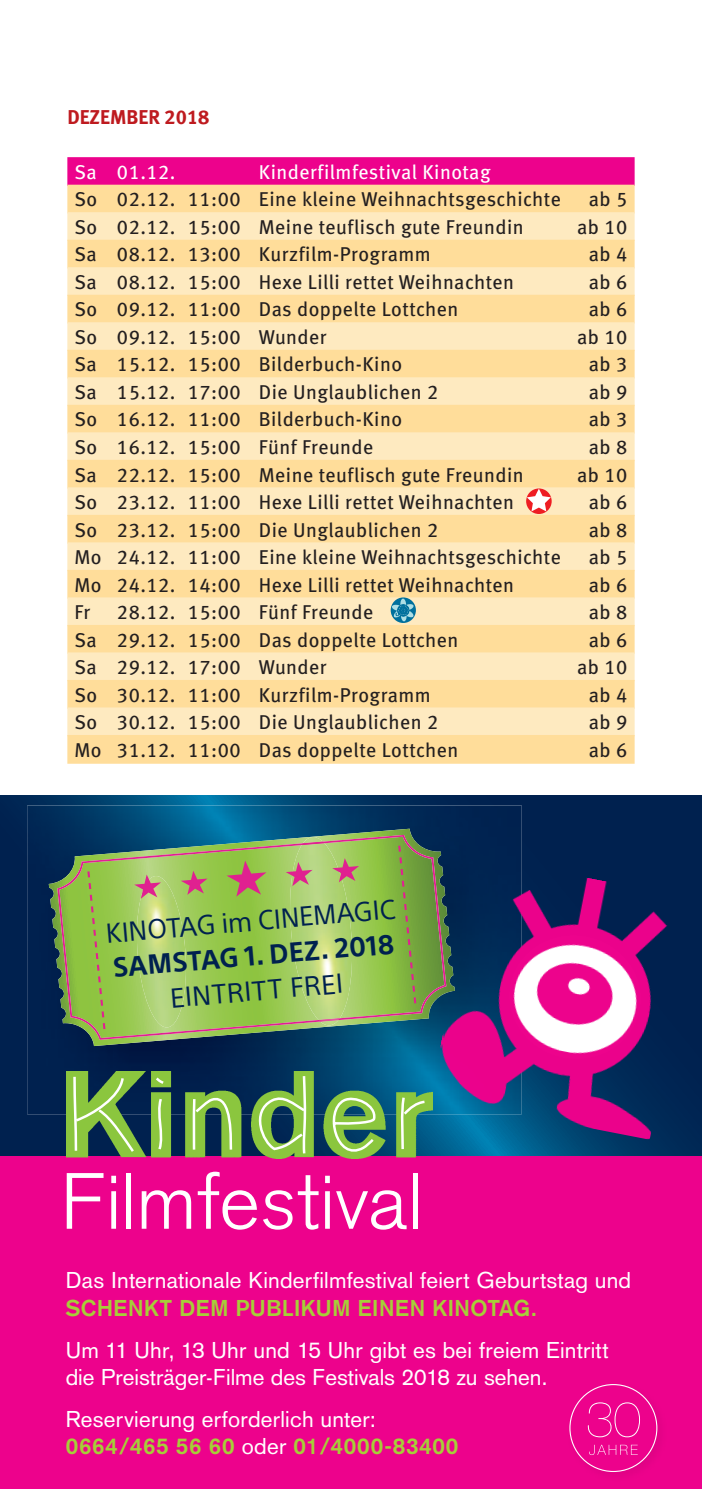
<style>
.page{position:relative;width:702px;height:1489px;background:#fff}
.page>*{position:absolute;margin:0;border:0;box-sizing:border-box;transform-origin:0 0}
.t1{font:300 78.25px "Akzidenz Grotesk";letter-spacing:.01em;color:#fff}
.t2{font:27px "SST";color:#00214f}
.t3{font:700 27px "SST";color:#00214f}
.t4{font:22.5px/27.5px "Akzidenz Grotesk";letter-spacing:.005em;color:#fff}
.t5{font:700 22.5px "Akzidenz Grotesk";letter-spacing:.03em;color:#a6ce39}
.t6{font:20px "Meta Book LF";letter-spacing:.025em;color:#231f20}
.t7{font:20px "Meta Book LF";letter-spacing:.025em;color:#fff}
.t8{font:20px "Meta Bold LF";color:#be1a1f}
.s1{font-weight:700;color:#a6ce39}
</style>
<div class="page">
<svg style="left:0;top:795px;width:702px;height:361px;background:#002c5a"></svg>
<div style="left:0;top:1156px;width:702px;height:332px;background:#ed028c"></div>
<img style="left:27px;top:805px;width:494px;height:309px">
<svg style="left:49px;top:828px;width:406px;height:217px;background:#0f4560"></svg>
<svg style="left:57px;top:834px;width:389px;height:205px;background:#84b056"></svg>
<svg style="left:87px;top:871px;width:3px;height:6px"></svg>
<svg style="left:89px;top:883px;width:3px;height:17px"></svg>
<svg style="left:91px;top:906px;width:3px;height:6px"></svg>
<svg style="left:92px;top:918px;width:4px;height:17px"></svg>
<svg style="left:94px;top:941px;width:3px;height:6px"></svg>
<svg style="left:96px;top:953px;width:3px;height:17px"></svg>
<svg style="left:98px;top:976px;width:3px;height:6px"></svg>
<svg style="left:99px;top:988px;width:4px;height:17px"></svg>
<svg style="left:102px;top:1011px;width:2px;height:6px"></svg>
<svg style="left:103px;top:1023px;width:2px;height:6px"></svg>
<svg style="left:398px;top:845px;width:3px;height:6px"></svg>
<svg style="left:399px;top:857px;width:3px;height:6px"></svg>
<svg style="left:400px;top:869px;width:4px;height:17px"></svg>
<svg style="left:403px;top:892px;width:2px;height:6px"></svg>
<svg style="left:404px;top:904px;width:4px;height:17px"></svg>
<svg style="left:406px;top:927px;width:3px;height:6px"></svg>
<svg style="left:407px;top:939px;width:4px;height:17px"></svg>
<svg style="left:410px;top:962px;width:5px;height:29px"></svg>
<svg style="left:413px;top:997px;width:3px;height:6px"></svg>
<img style="left:137px;top:898px;width:19px;height:55px">
<img style="left:290px;top:837px;width:59px;height:4px">
<svg style="left:226px;top:860px;width:40px;height:36px"></svg>
<svg style="left:286px;top:841px;width:73px;height:180px;background:#b4cc77"></svg>
<svg style="left:181px;top:870px;width:26px;height:24px"></svg>
<svg style="left:134px;top:874px;width:27px;height:24px"></svg>
<img style="left:430px;top:856px;width:266px;height:283px">
<img style="left:569px;top:1385px;width:90px;height:88px">
<div style="left:570px;top:1384px;width:86px;height:87px;background:#ed028c;border-radius:50%"></div>
<svg style="left:587px;top:1402px;width:53px;height:35px"></svg>
<svg style="left:589px;top:1444px;width:48px;height:10px"></svg>
<img style="left:67px;top:1071px;width:365px;height:86px">
<svg style="left:156px;top:1095px;width:8px;height:57px"></svg>
<svg style="left:153px;top:1074px;width:13px;height:12px"></svg>
<svg style="left:191px;top:1089px;width:46px;height:63px;background:#6f9c58"></svg>
<svg style="left:247px;top:1073px;width:60px;height:82px;background:#5b885b"></svg>
<svg style="left:320px;top:1095px;width:56px;height:64px;background:#76a161"></svg>
<svg style="left:72px;top:1074px;width:64px;height:80px;background:#6a9755"></svg>
<svg style="left:400px;top:1094px;width:27px;height:57px;background:#72af6a"></svg>
<svg style="left:0;top:795px;width:4px;height:8px"></svg>
<div style="left:67px;top:157px;width:567px;height:29px;background:#ed028c"></div>
<div style="left:67px;top:185px;width:567px;height:28px;background:#ffdd9a"></div>
<div style="left:67px;top:212px;width:567px;height:29px;background:#feeac0"></div>
<div style="left:67px;top:240px;width:567px;height:28px;background:#ffdd9a"></div>
<div style="left:67px;top:267px;width:567px;height:29px;background:#feeac0"></div>
<div style="left:67px;top:295px;width:567px;height:28px;background:#ffdd9a"></div>
<div style="left:67px;top:322px;width:567px;height:29px;background:#feeac0"></div>
<div style="left:67px;top:350px;width:567px;height:28px;background:#ffdd9a"></div>
<div style="left:67px;top:377px;width:567px;height:29px;background:#feeac0"></div>
<div style="left:67px;top:405px;width:567px;height:28px;background:#ffdd9a"></div>
<div style="left:67px;top:432px;width:567px;height:29px;background:#feeac0"></div>
<div style="left:67px;top:460px;width:567px;height:28px;background:#ffdd9a"></div>
<div style="left:67px;top:487px;width:567px;height:29px;background:#feeac0"></div>
<div style="left:67px;top:515px;width:567px;height:28px;background:#ffdd9a"></div>
<div style="left:67px;top:542px;width:567px;height:29px;background:#feeac0"></div>
<div style="left:67px;top:570px;width:567px;height:28px;background:#ffdd9a"></div>
<div style="left:67px;top:597px;width:567px;height:29px;background:#feeac0"></div>
<div style="left:67px;top:625px;width:567px;height:28px;background:#ffdd9a"></div>
<div style="left:67px;top:652px;width:567px;height:29px;background:#feeac0"></div>
<div style="left:67px;top:680px;width:567px;height:28px;background:#ffdd9a"></div>
<div style="left:67px;top:707px;width:567px;height:29px;background:#feeac0"></div>
<div style="left:67px;top:735px;width:567px;height:28px;background:#ffdd9a"></div>
<div style="left:526px;top:488px;width:25px;height:26px;background:#ee1d23;border-radius:50%"></div>
<svg style="left:527px;top:488px;width:24px;height:23px"></svg>
<svg style="left:390px;top:597px;width:26px;height:26px"></svg>
<svg style="left:400px;top:598px;width:6px;height:12px"></svg>
<div style="left:401px;top:609px;width:6px;height:12px;background:#addee5;border-radius:50%"></div>
<svg style="left:391px;top:603px;width:23px;height:15px"></svg>
<p class="t8" style="left:67px;top:109px;width:144px">DEZEMBER 2018</p>
<p class="t7" style="left:74px;top:164px;width:103px">Sa 01.12.</p>
<p class="t7" style="left:259px;top:164px;width:233px">Kinderfilmfestival Kinotag</p>
<p class="t6" style="left:74px;top:192px;width:488px">So 02.12. 11:00 Eine kleine Weihnachtsgeschichte</p>
<p class="t6" style="left:588px;top:192px;width:40px">ab 5</p>
<p class="t6" style="left:74px;top:219px;width:451px">So 02.12. 15:00 Meine teuflisch gute Freundin</p>
<p class="t6" style="left:577px;top:219px;width:52px">ab 10</p>
<p class="t6" style="left:74px;top:247px;width:358px">Sa 08.12. 13:00 Kurzfilm-Programm</p>
<p class="t6" style="left:588px;top:247px;width:40px">ab 4</p>
<p class="t6" style="left:74px;top:274px;width:441px">Sa 08.12. 15:00 Hexe Lilli rettet Weihnachten</p>
<p class="t6" style="left:588px;top:274px;width:40px">ab 6</p>
<p class="t6" style="left:74px;top:302px;width:385px">So 09.12. 11:00 Das doppelte Lottchen</p>
<p class="t6" style="left:588px;top:302px;width:40px">ab 6</p>
<p class="t6" style="left:74px;top:329px;width:254px">So 09.12. 15:00 Wunder</p>
<p class="t6" style="left:577px;top:329px;width:52px">ab 10</p>
<p class="t6" style="left:74px;top:357px;width:329px">Sa 15.12. 15:00 Bilderbuch-Kino</p>
<p class="t6" style="left:588px;top:357px;width:40px">ab 3</p>
<p class="t6" style="left:74px;top:384px;width:365px">Sa 15.12. 17:00 Die Unglaublichen 2</p>
<p class="t6" style="left:588px;top:384px;width:40px">ab 9</p>
<p class="t6" style="left:74px;top:412px;width:329px">So 16.12. 11:00 Bilderbuch-Kino</p>
<p class="t6" style="left:588px;top:412px;width:40px">ab 3</p>
<p class="t6" style="left:74px;top:439px;width:300px">So 16.12. 15:00 Fünf Freunde</p>
<p class="t6" style="left:588px;top:439px;width:40px">ab 8</p>
<p class="t6" style="left:74px;top:467px;width:451px">Sa 22.12. 15:00 Meine teuflisch gute Freundin</p>
<p class="t6" style="left:577px;top:467px;width:52px">ab 10</p>
<p class="t6" style="left:74px;top:494px;width:441px">So 23.12. 11:00 Hexe Lilli rettet Weihnachten</p>
<p class="t6" style="left:588px;top:494px;width:40px">ab 6</p>
<p class="t6" style="left:74px;top:522px;width:365px">So 23.12. 15:00 Die Unglaublichen 2</p>
<p class="t6" style="left:588px;top:522px;width:40px">ab 8</p>
<p class="t6" style="left:74px;top:549px;width:488px">Mo 24.12. 11:00 Eine kleine Weihnachtsgeschichte</p>
<p class="t6" style="left:588px;top:549px;width:40px">ab 5</p>
<p class="t6" style="left:74px;top:577px;width:441px">Mo 24.12. 14:00 Hexe Lilli rettet Weihnachten</p>
<p class="t6" style="left:588px;top:577px;width:40px">ab 6</p>
<p class="t6" style="left:74px;top:604px;width:17px">Fr</p>
<p class="t6" style="left:117px;top:604px;width:258px">28.12. 15:00 Fünf Freunde</p>
<p class="t6" style="left:588px;top:604px;width:40px">ab 8</p>
<p class="t6" style="left:74px;top:632px;width:385px">Sa 29.12. 15:00 Das doppelte Lottchen</p>
<p class="t6" style="left:588px;top:632px;width:40px">ab 6</p>
<p class="t6" style="left:74px;top:659px;width:254px">Sa 29.12. 17:00 Wunder</p>
<p class="t6" style="left:577px;top:659px;width:52px">ab 10</p>
<p class="t6" style="left:74px;top:687px;width:358px">So 30.12. 11:00 Kurzfilm-Programm</p>
<p class="t6" style="left:588px;top:687px;width:40px">ab 4</p>
<p class="t6" style="left:74px;top:714px;width:365px">So 30.12. 15:00 Die Unglaublichen 2</p>
<p class="t6" style="left:588px;top:714px;width:40px">ab 9</p>
<p class="t6" style="left:74px;top:742px;width:385px">Mo 31.12. 11:00 Das doppelte Lottchen</p>
<p class="t6" style="left:588px;top:742px;width:40px">ab 6</p>
<h2 class="t2" style="left:105px;top:924px;width:292px;rotate:-5deg">KINOTAG im CINEMAGIC</h2>
<h2 class="t3" style="left:112px;top:958px;width:283px;rotate:-5deg">SAMSTAG 1. DEZ. 2018</h2>
<h2 class="t2" style="left:169px;top:988px;width:175px;rotate:-5deg">EINTRITT FREI</h2>
<h1 class="t1" style="left:62px;top:1172px;width:362px">Filmfestival</h1>
<p class="t4" style="left:66px;top:1269px;width:567px">Das Internationale Kinderfilmfestival feiert Geburtstag und</p>
<p class="t5" style="left:66px;top:1299px;width:473px">SCHENKT DEM PUBLIKUM EINEN KINOTAG.</p>
<p class="t4" style="left:66px;top:1338px;width:544px">Um 11 Uhr, 13 Uhr und 15 Uhr gibt es bei freiem Eintritt die Preisträger-Filme des Festivals 2018 zu sehen.</p>
<p class="t4" style="left:66px;top:1407px;width:394px">Reservierung erforderlich unter:<br><span class="s1">0664/465 56 60</span> oder <span class="s1">01 /4000-83400</span></p>
</div>
